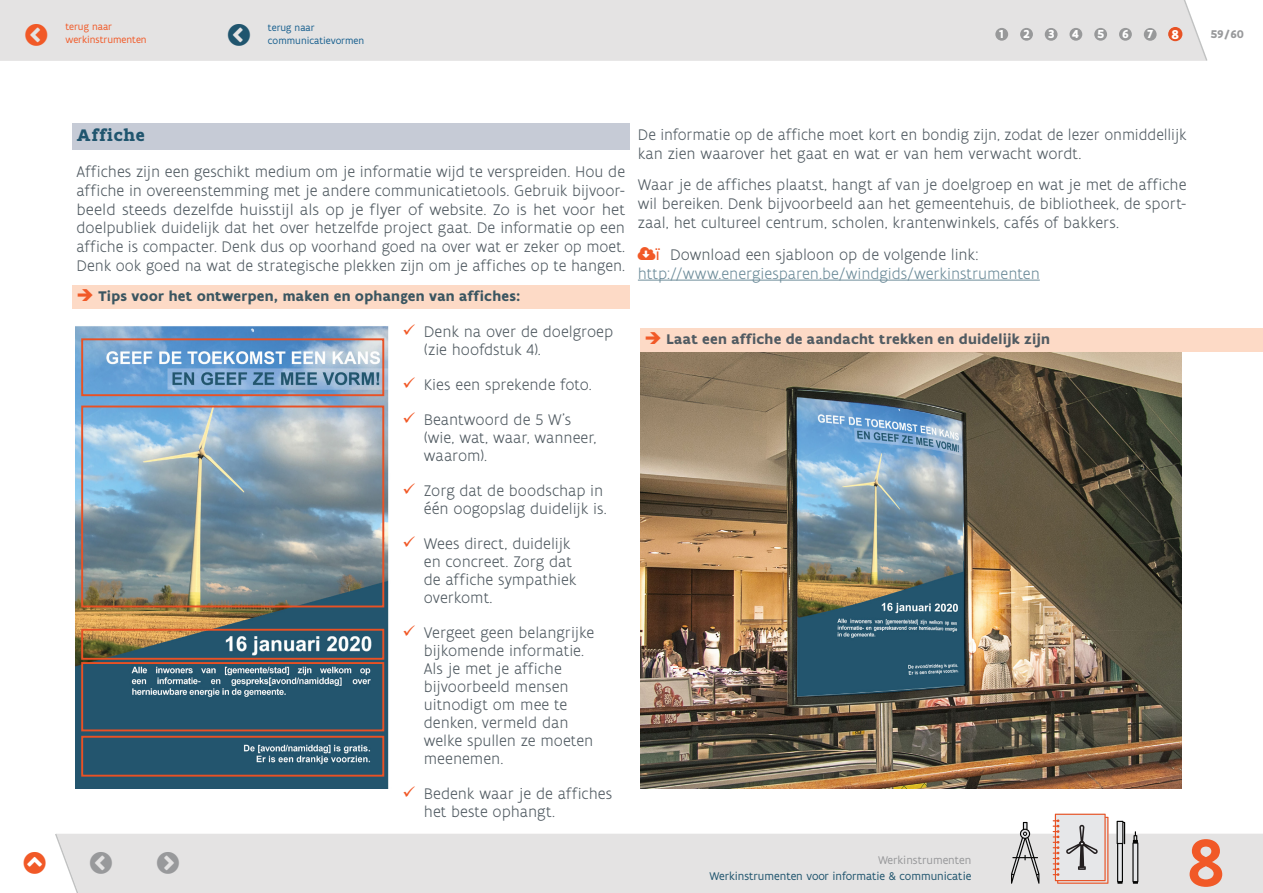
<style>
.page{position:relative;width:1263px;height:893px;background:#fff}
.page>*{position:absolute;margin:0;border:0;box-sizing:border-box;transform-origin:0 0}
.t1{font:500 72px "Flanders Art Sans";color:#f15927}
.TOOL_-_title{font:700 18px "Flanders Art Serif";letter-spacing:.045em;color:#20556e}
.Text{font:300 16.5px/18px "Flanders Art Sans";letter-spacing:-.005em;color:#515b62}
.t2{font:300 16.5px/18.9px "Flanders Art Sans";letter-spacing:-.005em;color:#6d8c9a}
.t3{font:700 15px "Flanders Art Sans";letter-spacing:.015em;color:#3b5661}
.t4{font:700 15px "Flanders Art Sans";letter-spacing:.015em;color:#515b62}
.t5{font:700 12.45px "Flanders Art Sans";color:#fff}
.pagination-subtitle{font:12px "Flanders Art Sans";color:#20556e}
.pagination-title-gre{font:12px "Flanders Art Sans";color:#98999b}
.t6{font:700 12px "Flanders Art Sans";color:#98999b}
.layout-Chapters{font:10.5px "Flanders Art Sans";color:#175f8e}
.t7{font:10.5px/12.6px "Flanders Art Sans";color:#f15927}
.s1{font-size:13.8px}
.s2{color:#f15927}
.s3{color:#515b62}
</style>
<div class="page">
<div style="left:112px;top:834px;width:1151px;height:59px;background:#e4e3e3"></div>
<div style="left:0;top:0;width:1172px;height:61px;background:#e4e3e3"></div>
<div style="left:995px;top:28px;width:13px;height:13px;background:#98999a;border-radius:50%"></div>
<div style="left:1020px;top:28px;width:13px;height:13px;background:#98999a;border-radius:50%"></div>
<div style="left:1045px;top:28px;width:12px;height:13px;background:#98999a;border-radius:50%"></div>
<div style="left:1069px;top:28px;width:13px;height:13px;background:#98999a;border-radius:50%"></div>
<div style="left:1094px;top:28px;width:13px;height:13px;background:#98999a;border-radius:50%"></div>
<div style="left:1119px;top:28px;width:13px;height:13px;background:#98999a;border-radius:50%"></div>
<div style="left:1144px;top:28px;width:12px;height:13px;background:#98999a;border-radius:50%"></div>
<div style="left:1168px;top:28px;width:13px;height:13px;background:#e3bfb4;border-radius:50%"></div>
<div style="left:1168px;top:27px;width:14px;height:14px;background:#e85224;border-radius:50%"></div>
<svg style="left:1172px;top:0;width:36px;height:61px"></svg>
<svg style="left:1053px;top:814px;width:55px;height:70px;background:#d8c7c3"></svg>
<svg style="left:1116px;top:821px;width:9px;height:63px"></svg>
<svg style="left:1132px;top:831px;width:6px;height:53px"></svg>
<svg style="left:1011px;top:822px;width:28px;height:62px;background:#c1c1c1"></svg>
<img style="left:640px;top:352px;width:542px;height:436px">
<img style="left:76px;top:326px;width:313px;height:462px">
<div style="left:81px;top:338px;width:303px;height:58px;border:2px solid #e95124"></div>
<div style="left:81px;top:406px;width:303px;height:201px;border:2px solid #e95124"></div>
<div style="left:81px;top:629px;width:303px;height:31px;border:2px solid #e95124"></div>
<div style="left:81px;top:662px;width:303px;height:69px;border:2px solid #e95124"></div>
<div style="left:81px;top:736px;width:303px;height:41px;border:2px solid #e95124"></div>
<div style="left:640px;top:328px;width:623px;height:24px;background:#fddac6"></div>
<div style="left:72px;top:123px;width:557px;height:27px;background:#c6cbd6"></div>
<div style="left:72px;top:285px;width:557px;height:24px;background:#fddac6"></div>
<hr style="left:638px;top:280px;width:402px;height:1px;background:#6d8c9a">
<div style="left:276px;top:855px;width:695px;height:12px;background:#e4e3e3"></div>
<div style="left:587px;top:871px;width:384px;height:12px;background:#e4e3e3"></div>
<svg style="left:55px;top:833px;width:57px;height:60px"></svg>
<svg style="left:157px;top:851px;width:22px;height:22px"></svg>
<svg style="left:26px;top:23px;width:21px;height:23px"></svg>
<svg style="left:228px;top:24px;width:22px;height:22px"></svg>
<p class="t7" style="left:65px;top:21px;width:83px">terug naar werkinstrumenten</p>
<p class="layout-Chapters" style="left:268px;top:21px;width:48px">terug naar</p>
<p class="t5" style="left:999px;top:26px;width:6px">1</p>
<p class="t5" style="left:1023px;top:26px;width:8px">2</p>
<p class="t5" style="left:1048px;top:26px;width:8px">3</p>
<p class="t5" style="left:1072px;top:26px;width:8px">4</p>
<p class="t5" style="left:1097px;top:26px;width:9px">5</p>
<p class="t5" style="left:1122px;top:26px;width:8px">6</p>
<p class="t5" style="left:1147px;top:26px;width:7px">7</p>
<p class="t5" style="left:1171px;top:26px;width:9px">8<span class="s1">8</span></p>
<p class="layout-Chapters" style="left:268px;top:34px;width:98px">communicatievormen</p>
<p class="t6" style="left:1210px;top:27px;width:35px">59/60</p>
<p class="TOOL_-_title" style="left:77px;top:124px;width:70px">Affiche</p>
<p class="Text" style="left:77px;top:163px;width:550px;line-height:18.8px;text-align:justify">Affiches zijn een geschikt medium om je informatie wijd te verspreiden. Hou de affiche in overeenstemming met je andere communicatietools. Gebruik bijvoor&shy;beeld steeds dezelfde huisstijl als op je flyer of website. Zo is het voor het doelpubliek duidelijk dat het over hetzelfde project gaat. De informatie op een affiche is compacter. Denk dus op voorhand goed na over wat er zeker op moet.<br>Denk ook goed na wat de strategische plekken zijn om je affiches op te hangen.</p>
<p class="t3" style="left:77px;top:286px;width:445px"><span class="s2">➔</span> Tips voor het ontwerpen, maken en ophangen van affiches:</p>
<p class="Text" style="left:424px;top:323px;width:191px;text-indent:-21px"><span class="s2">✓</span> Denk na over de doelgroep (zie hoofdstuk 4).</p>
<p class="Text" style="left:403px;top:376px;width:191px"><span class="s2">✓</span> Kies een sprekende foto.</p>
<p class="Text" style="left:424px;top:411px;width:174px;text-indent:-21px"><span class="s2">✓</span> Beantwoord de 5 W’s (wie, wat, waar, wanneer, waarom).</p>
<p class="Text" style="left:403px;top:482px;width:206px;text-align:right"><span class="s2">✓</span> Zorg dat de boodschap in één oogopslag duidelijk is.</p>
<p class="Text" style="left:424px;top:535px;width:154px;text-indent:-21px"><span class="s2">✓</span> Wees direct, duidelijk en concreet. Zorg dat de affiche sympathiek overkomt.</p>
<p class="Text" style="left:424px;top:624px;width:172px;text-indent:-21px"><span class="s2">✓</span> Vergeet geen belangrijke bijkomende informatie.<br>Als je met je affiche bijvoorbeeld mensen uitnodigt om mee te denken, vermeld dan welke spullen ze moeten meenemen.</p>
<p class="Text" style="left:424px;top:785px;width:190px;text-indent:-21px"><span class="s2">✓</span> Bedenk waar je de affiches het beste ophangt.</p>
<p class="Text" style="left:638px;top:126px;width:550px;line-height:18.8px">De informatie op de affiche moet kort en bondig zijn, zodat de lezer onmiddellijk kan zien waarover het gaat en wat er van hem verwacht wordt.</p>
<p class="Text" style="left:638px;top:176px;width:550px;line-height:18.8px;text-align:justify">Waar je de affiches plaatst, hangt af van je doelgroep en wat je met de affiche wil bereiken. Denk bijvoorbeeld aan het gemeentehuis, de bibliotheek, de sport&shy;zaal, het cultureel centrum, scholen, krantenwinkels, cafés of bakkers.</p>
<p class="t2" style="left:638px;top:245px;width:403px;text-indent:18px"><span class="s2">ï^</span> <span class="s3">Download een sjabloon op de volgende link: </span>http://www.energiesparen.be/windgids/werkinstrumenten</p>
<p class="t4" style="left:644px;top:329px;width:407px"><span class="s2">➔</span> Laat een affiche de aandacht trekken en duidelijk zijn</p>
<p class="pagination-title-gre" style="left:878px;top:853px;width:95px">Werkinstrumenten</p>
<p class="pagination-subtitle" style="left:710px;top:869px;width:263px">Werkinstrumenten voor infor ati &amp; communicatie</p>
<p class="pagination-subtitle" style="left:822px;top:869px;width:150px">Enkele mogelijke werkvormen</p>
<h1 class="t1" style="left:1187px;top:818px;width:39px">8</h1>
</div>
